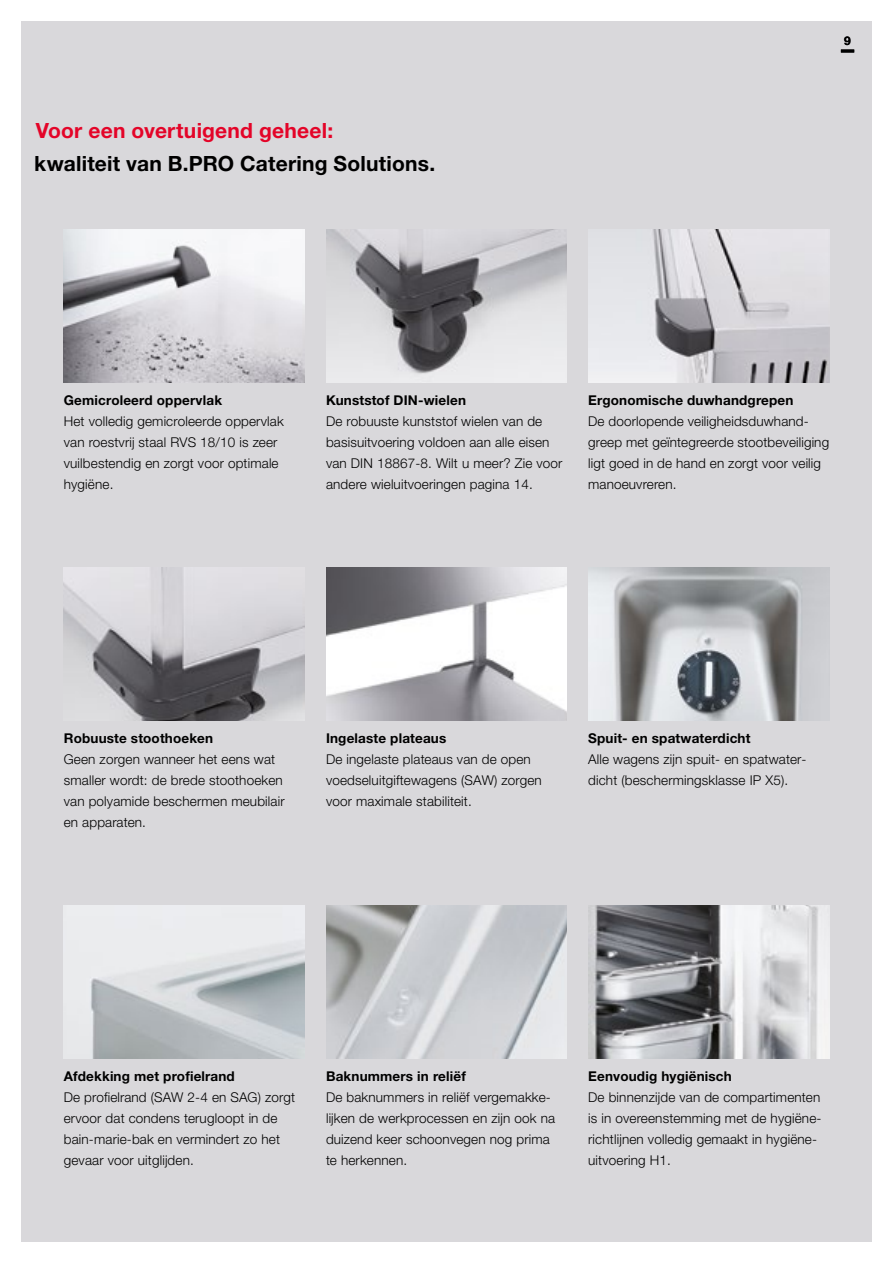
<style>
.page{position:relative;width:893px;height:1263px;background:#fff}
.page>*{position:absolute;margin:0;border:0;box-sizing:border-box;transform-origin:0 0}
.t1{font:700 21px "Helvetica Neue LTW1 G";letter-spacing:.01em;color:#000}
.t2{font:700 21px "Helvetica Neue LTW1 G";letter-spacing:.01em;color:#e40428}
.t3{font:300 13.5px/21px "Helvetica Neue LTW1 G";letter-spacing:.01em;color:#000}
.t4{font:700 13.5px "Helvetica Neue LTW1 G";letter-spacing:.01em;color:#000}
.t5{font:700 12px "Helvetica Neue LTW1 G";color:#000}
</style>
<div class="page">
<div style="left:21px;top:21px;width:851px;height:1221px;background:#d9d8db"></div>
<img style="left:64px;top:230px;width:241px;height:153px">
<img style="left:588px;top:230px;width:241px;height:153px">
<img style="left:326px;top:230px;width:241px;height:153px">
<img style="left:64px;top:906px;width:241px;height:153px">
<img style="left:326px;top:906px;width:241px;height:153px">
<img style="left:588px;top:906px;width:241px;height:153px">
<img style="left:64px;top:568px;width:241px;height:153px">
<img style="left:588px;top:568px;width:241px;height:153px">
<img style="left:326px;top:568px;width:241px;height:153px">
<svg style="left:841px;top:50px;width:13px;height:3px"></svg>
<h1 class="t2" style="left:36px;top:118px;width:299px">Voor een overtuigend geheel:</h1>
<h1 class="t1" style="left:34px;top:151px;width:403px">kwaliteit van B.PRO Catering Solutions.</h1>
<p class="t5" style="left:844px;top:33px;width:8px">9</p>
<p class="t4" style="left:64px;top:392px;width:160px">Gemicroleerd oppervlak</p>
<p class="t3" style="left:64px;top:411px;width:222px">Het volledig gemicroleerde oppervlak van roestvrij staal RVS 18/10 is zeer vuilbestendig en zorgt voor optimale hygiëne.</p>
<p class="t4" style="left:326px;top:392px;width:142px">Kunststof DIN-wielen</p>
<p class="t3" style="left:326px;top:411px;width:238px">De robuuste kunststof wielen van de basisuitvoering voldoen aan alle eisen van DIN 18867-8. Wilt u meer? Zie voor andere wieluitvoeringen pagina 14.</p>
<p class="t4" style="left:588px;top:392px;width:207px">Ergonomische duwhandgrepen</p>
<p class="t3" style="left:588px;top:411px;width:242px">De doorlopende veiligheidsduwhand&shy;greep met geïntegreerde stootbeveiliging ligt goed in de hand en zorgt voor veilig manoeuvreren.</p>
<p class="t4" style="left:64px;top:730px;width:151px">Robuuste stoothoeken</p>
<p class="t3" style="left:64px;top:749px;width:222px">Geen zorgen wanneer het eens wat smaller wordt: de brede stoothoeken van polyamide beschermen meubilair en apparaten.</p>
<p class="t4" style="left:326px;top:730px;width:122px">Ingelaste plateaus</p>
<p class="t3" style="left:326px;top:749px;width:217px">De ingelaste plateaus van de open voedseluitgiftewagens (SAW) zorgen voor maximale stabiliteit.</p>
<p class="t4" style="left:588px;top:730px;width:164px">Spuit- en spatwaterdicht</p>
<p class="t3" style="left:588px;top:749px;width:220px">Alle wagens zijn spuit- en spatwater&shy;dicht (beschermingsklasse IP X5).</p>
<p class="t4" style="left:64px;top:1068px;width:173px">Afdekking met profielrand</p>
<p class="t3" style="left:64px;top:1087px;width:233px">De profielrand (SAW 2-4 en SAG) zorgt ervoor dat condens terugloopt in de bain-marie-bak en vermindert zo het gevaar voor uitglijden.</p>
<p class="t4" style="left:326px;top:1068px;width:141px">Baknummers in reliëf</p>
<p class="t3" style="left:326px;top:1087px;width:231px">De baknummers in reliëf vergemakke&shy;lijken de werkprocessen en zijn ook na duizend keer schoonvegen nog prima te herkennen.</p>
<p class="t4" style="left:588px;top:1068px;width:145px">Eenvoudig hygiënisch</p>
<p class="t3" style="left:588px;top:1087px;width:235px">De binnenzijde van de compartimenten is in overeenstemming met de hygiëne&shy;richtlijnen volledig gemaakt in hygiëne&shy;uitvoering H1.</p>
</div>
